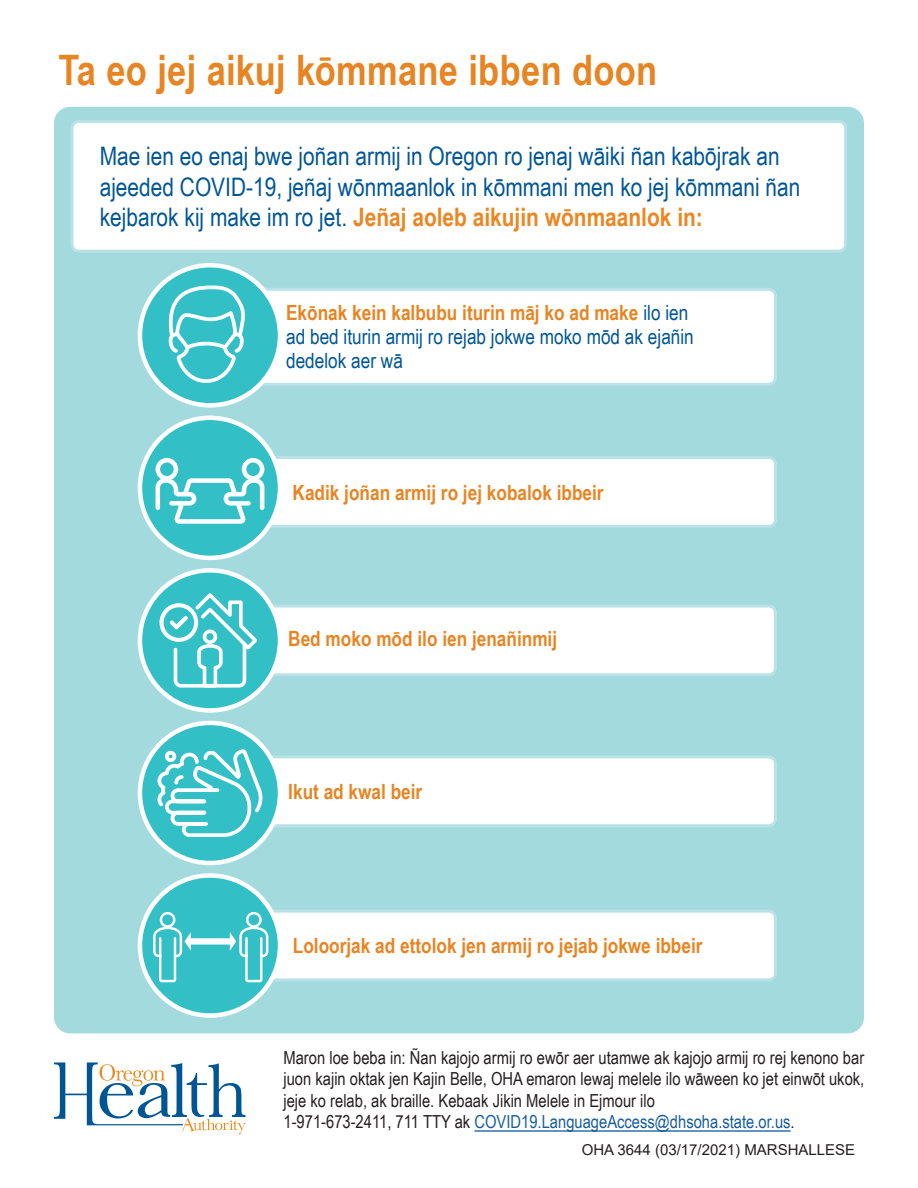
<style>
.page{position:relative;width:918px;height:1188px;background:#fff}
.page>*{position:absolute;margin:0;border:0;box-sizing:border-box;transform-origin:0 0}
.t1{font:700 42px "Arial Narrow";letter-spacing:.005em;color:#e78524}
.H2_2{font:25.5px/30.6px "Arial Narrow";color:#005695}
.t2{font:700 21px "Arial Narrow";color:#e78524}
.t3{font:21px/24px "Arial Narrow";color:#005695}
.t4{font:18px/21.6px "Arial Narrow";color:#231f20}
.t5{font:15px "Arial";color:#231f20}
.s1{font-weight:700;color:#eb8723}
.s2{font-weight:700;color:#e78524}
.s3{color:#175d9e}
</style>
<div class="page">
<div style="left:54px;top:107px;width:810px;height:926px;background:#a2dadd;border-radius:16px"></div>
<div style="left:72px;top:121px;width:774px;height:130px;background:#fff;border-radius:7px"></div>
<div style="left:70px;top:120px;width:777px;height:133px;border:3px solid #b8e2e7;border-radius:7px"></div>
<svg style="left:54px;top:1062px;width:192px;height:72px"></svg>
<div style="left:211px;top:606px;width:565px;height:69px;background:#fff;border-radius:7px"></div>
<div style="left:210px;top:604px;width:567px;height:72px;border:3px solid #b8e2e7;border-radius:7px"></div>
<svg style="left:140px;top:570px;width:140px;height:140px;background:#4cc7cc"></svg>
<div style="left:138px;top:568px;width:144px;height:145px;border:4px solid #fff;border-radius:50%"></div>
<svg style="left:159px;top:590px;width:101px;height:99px;background:#60cdd2"></svg>
<div style="left:211px;top:458px;width:565px;height:68px;background:#fff;border-radius:7px"></div>
<div style="left:210px;top:456px;width:567px;height:72px;border:3px solid #b8e2e7;border-radius:7px"></div>
<div style="left:140px;top:418px;width:140px;height:140px;background:#32bfc5;border-radius:50%"></div>
<div style="left:138px;top:416px;width:144px;height:144px;border:4px solid #fff;border-radius:50%"></div>
<svg style="left:156px;top:457px;width:108px;height:67px"></svg>
<div style="left:211px;top:757px;width:565px;height:69px;background:#fff;border-radius:7px"></div>
<div style="left:210px;top:755px;width:567px;height:72px;border:3px solid #b8e2e7;border-radius:7px"></div>
<svg style="left:140px;top:723px;width:140px;height:140px;background:#4bc7cc"></svg>
<div style="left:138px;top:721px;width:144px;height:144px;border:4px solid #fff;border-radius:50%"></div>
<svg style="left:155px;top:744px;width:107px;height:95px;background:#64ced3"></svg>
<div style="left:211px;top:289px;width:565px;height:95px;background:#fff;border-radius:7px"></div>
<div style="left:210px;top:288px;width:567px;height:98px;border:3px solid #b8e2e7;border-radius:7px"></div>
<div style="left:140px;top:265px;width:140px;height:140px;background:#32bfc5;border-radius:50%"></div>
<div style="left:138px;top:263px;width:144px;height:145px;border:4px solid #fff;border-radius:50%"></div>
<svg style="left:165px;top:284px;width:80px;height:99px"></svg>
<div style="left:211px;top:911px;width:565px;height:69px;background:#fff;border-radius:7px"></div>
<div style="left:210px;top:910px;width:567px;height:71px;border:3px solid #b8e2e7;border-radius:7px"></div>
<div style="left:140px;top:875px;width:140px;height:141px;background:#32bfc5;border-radius:50%"></div>
<div style="left:138px;top:873px;width:144px;height:145px;border:4px solid #fff;border-radius:50%"></div>
<div style="left:160px;top:912px;width:15px;height:16px;border:2px solid #fff;border-radius:50%"></div>
<div style="left:246px;top:912px;width:16px;height:16px;border:2px solid #fff;border-radius:50%"></div>
<svg style="left:152px;top:925px;width:118px;height:58px"></svg>
<hr style="left:474px;top:1130px;width:317px;height:2px;background:#175d9e">
<h1 class="t1" style="left:59px;top:38px;width:600px">Ta eo jej aikuj kōmmane ibben doon</h1>
<p class="H2_2" style="left:100px;top:140px;width:702px">Mae ien eo enaj bwe joñan armij in Oregon ro jenaj wāiki ñan kabōjrak an ajeeded COVID-19, jeñaj wōnmaanlok in kōmmani men ko jej kōmmani ñan kejbarok kij make im ro jet. <span class="s1">Jeñaj aoleb aikujin wōnmaanlok in:</span></p>
<h4 class="t3" style="left:286px;top:300px;width:409px"><span class="s2">Ekōnak kein kalbubu iturin māj ko ad make</span> ilo ien ad bed iturin armij ro rejab jokwe moko mōd ak ejañin dedelok aer wā</h4>
<h4 class="t2" style="left:293px;top:476px;width:313px">Kadik joñan armij ro jej kobalok ibbeir</h4>
<h4 class="t2" style="left:288px;top:623px;width:270px">Bed moko mōd ilo ien jenañinmij</h4>
<h4 class="t2" style="left:288px;top:776px;width:136px">Ikut ad kwal beir</h4>
<h4 class="t2" style="left:293px;top:930px;width:411px">Loloorjak ad ettolok jen armij ro jejab jokwe ibbeir</h4>
<p class="t4" style="left:283px;top:1046px;width:582px">Maron loe beba in: Ñan kajojo armij ro ewōr aer utamwe ak kajojo armij ro rej kenono bar juon kajin oktak jen Kajin Belle, OHA emaron lewaj melele ilo wāween ko jet einwōt ukok, jeje ko relab, ak braille. Kebaak Jikin Melele in Ejmour ilo<br>1-971-673-2411, 711 TTY ak <span class="s3">COVID19.LanguageAccess@dhsoha.state.or.us</span>.</p>
<p class="t5" style="left:582px;top:1139px;width:275px">OHA 3644 (03/17/2021) MARSHALLESE</p>
</div>
